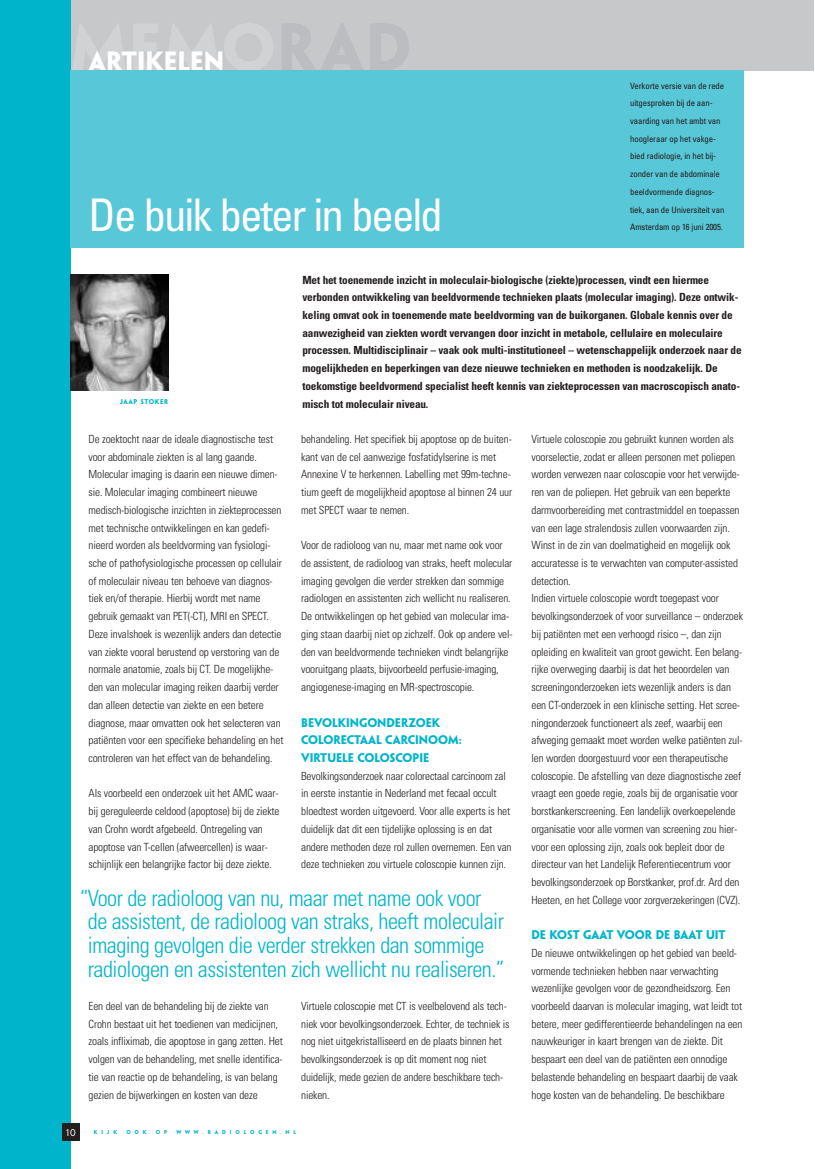
<style>
.page{position:relative;width:815px;height:1169px;background:#fff}
.page>*{position:absolute;margin:0;border:0;box-sizing:border-box;transform-origin:0 0}
.t1{font:condensed 45px "Univers";letter-spacing:-.045em;color:#fff}
.t2{font:25px "Penumbra MM 725 0";color:#fff}
.t3{font:300 condensed 22.5px/23.8px "Univers";letter-spacing:-.02em;color:#00b5cb}
.t4{font:300 condensed 11.25px/17.8px "Univers";letter-spacing:-.015em;color:#231f20}
.t5{font:700 condensed 11.25px/17.8px "Univers";letter-spacing:-.015em;color:#231f20}
.t6{font:11.25px/17.8px "Penumbra MM 725 0";color:#00b5cb}
.t7{font:condensed 8.75px/17.8px "Univers";letter-spacing:-.015em;color:#231f20}
.t8{font:8.75px "Penumbra MM 365 0";color:#fff}
.t9{font:6.25px "Penumbra MM 725 0";letter-spacing:.105em;color:#00b5cb}
.t10{font:5px "Penumbra MM 725 0";letter-spacing:.77em;color:#00b5cb}
</style>
<div class="page">
<div style="left:0;top:0;width:814px;height:71px;background:#c7c8ca"></div>
<div style="left:0;top:0;width:71px;height:1169px;background:#00b5cb"></div>
<div style="left:62px;top:1123px;width:18px;height:18px;background:#231f20"></div>
<img style="left:71px;top:275px;width:97px;height:116px">
<div style="left:71px;top:71px;width:673px;height:177px;background:#58c7d8"></div>
<h2 class="t2" style="left:89px;top:48px;width:137px">ARTIKELEN</h2>
<h1 class="t1" style="left:89px;top:198px;width:356px">De buik beter in beeld</h1>
<p class="t7" style="left:630px;top:77px;width:96px">Verkorte versie van de rede uitgesproken bij de aan&shy;vaarding van het ambt van hoogleraar op het vakge&shy;bied radiologie, in het bij&shy;zonder van de abdominale beeldvormende diagnos&shy;tiek, aan de Universiteit van<br>Amsterdam op 16 juni 2005.</p>
<p class="t9" style="left:120px;top:398px;width:50px">JAAP STOKER</p>
<p class="t5" style="left:302px;top:272px;width:441px">Met het toenemende inzicht in moleculair-biologische (ziekte)processen, vindt een hiermee verbonden ontwikkeling van beeldvormende technieken plaats (molecular imaging). Deze ontwik&shy;keling omvat ook in toenemende mate beeldvorming van de buikorganen. Globale kennis over de aanwezigheid van ziekten wordt vervangen door inzicht in metabole, cellulaire en moleculaire processen. Multidisciplinair – vaak ook multi-institutioneel – wetenschappelijk onderzoek naar de mogelijkheden en beperkingen van deze nieuwe technieken en methoden is noodzakelijk. De toekomstige beeldvormend specialist heeft kennis van ziekteprocessen van macroscopisch anato&shy;misch tot moleculair niveau.</p>
<p class="t4" style="left:89px;top:431px;width:196px">De zoektocht naar de ideale diagnostische test voor abdominale ziekten is al lang gaande.<br>Molecular imaging is daarin een nieuwe dimen&shy;sie. Molecular imaging combineert nieuwe medisch-biologische inzichten in ziekteprocessen met technische ontwikkelingen en kan gedefi&shy;nieerd worden als beeldvorming van fysiologi&shy;sche of pathofysiologische processen op cellulair of moleculair niveau ten behoeve van diagnos&shy;tiek en/of therapie. Hierbij wordt met name gebruik gemaakt van PET(-CT), MRI en SPECT.<br>Deze invalshoek is wezenlijk anders dan detectie van ziekte vooral berustend op verstoring van de normale anatomie, zoals bij CT. De mogelijkhe&shy;den van molecular imaging reiken daarbij verder dan alleen detectie van ziekte en een betere diagnose, maar omvatten ook het selecteren van patiënten voor een specifieke behandeling en het controleren van het effect van de behandeling.</p>
<p class="t4" style="left:89px;top:786px;width:192px">Als voorbeeld een onderzoek uit het AMC waar&shy;bij gereguleerde celdood (apoptose) bij de ziekte van Crohn wordt afgebeeld. Ontregeling van apoptose van T-cellen (afweercellen) is waar&shy;schijnlijk een belangrijke factor bij deze ziekte.</p>
<p class="t4" style="left:301px;top:431px;width:213px">behandeling. Het specifiek bij apoptose op de buiten&shy;kant van de cel aanwezige fosfatidylserine is met Annexine V te herkennen. Labelling met 99m-techne&shy;tium geeft de mogelijkheid apoptose al binnen 24 uur met SPECT waar te nemen.</p>
<p class="t4" style="left:301px;top:537px;width:213px">Voor de radioloog van nu, maar met name ook voor de assistent, de radioloog van straks, heeft molecular imaging gevolgen die verder strekken dan sommige radiologen en assistenten zich wellicht nu realiseren.<br>De ontwikkelingen op het gebied van molecular ima&shy;ging staan daarbij niet op zichzelf. Ook op andere vel&shy;den van beeldvormende technieken vindt belangrijke vooruitgang plaats, bijvoorbeeld perfusie-imaging, angiogenese-imaging en MR-spectroscopie.</p>
<p class="t6" style="left:301px;top:714px;width:162px">BEVOLKINGONDERZOEK<br>COLORECTAAL CARCINOOM:<br>VIRTUELE COLOSCOPIE</p>
<p class="t4" style="left:301px;top:768px;width:212px">Bevolkingsonderzoek naar colorectaal carcinoom zal in eerste instantie in Nederland met fecaal occult bloedtest worden uitgevoerd. Voor alle experts is het duidelijk dat dit een tijdelijke oplossing is en dat andere methoden deze rol zullen overnemen. Een van deze technieken zou virtuele coloscopie kunnen zijn.</p>
<h3 class="t3" style="left:88px;top:888px;width:418px;text-indent:-8px">“Voor de radioloog van nu, maar met name ook voor de assistent, de radioloog van straks, heeft moleculair imaging gevolgen die verder strekken dan sommige radiologen en assistenten zich wellicht nu realiseren.”</h3>
<p class="t8" style="left:66px;top:1127px;width:11px">10</p>
<p class="t4" style="left:89px;top:998px;width:196px">Een deel van de behandeling bij de ziekte van Crohn bestaat uit het toedienen van medicijnen, zoals infliximab, die apoptose in gang zetten. Het volgen van de behandeling, met snelle identifica&shy;tie van reactie op de behandeling, is van belang gezien de bijwerkingen en kosten van deze</p>
<p class="t4" style="left:301px;top:998px;width:210px">Virtuele coloscopie met CT is veelbelovend als tech&shy;niek voor bevolkingsonderzoek. Echter, de techniek is nog niet uitgekristalliseerd en de plaats binnen het bevolkingsonderzoek is op dit moment nog niet duidelijk, mede gezien de andere beschikbare tech&shy;nieken.</p>
<p class="t10" style="left:94px;top:1129px;width:25px">KIJK</p>
<p class="t10" style="left:126px;top:1129px;width:22px">OOK</p>
<p class="t10" style="left:156px;top:1129px;width:13px">O P</p>
<p class="t10" style="left:177px;top:1129px;width:121px">WWW.RADIOLOGEN.NL</p>
<p class="t4" style="left:531px;top:431px;width:213px">Virtuele coloscopie zou gebruikt kunnen worden als voorselectie, zodat er alleen personen met poliepen worden verwezen naar coloscopie voor het verwijde&shy;ren van de poliepen. Het gebruik van een beperkte darmvoorbereiding met contrastmiddel en toepassen van een lage stralendosis zullen voorwaarden zijn.<br>Winst in de zin van doelmatigheid en mogelijk ook accuratesse is te verwachten van computer-assisted detection.<br>Indien virtuele coloscopie wordt toegepast voor bevolkingsonderzoek of voor surveillance – onderzoek bij patiënten met een verhoogd risico –, dan zijn opleiding en kwaliteit van groot gewicht. Een belang&shy;rijke overweging daarbij is dat het beoordelen van screeningonderzoeken iets wezenlijk anders is dan een CT-onderzoek in een klinische setting. Het scree&shy;ningonderzoek functioneert als zeef, waarbij een afweging gemaakt moet worden welke patiënten zul&shy;len worden doorgestuurd voor een therapeutische coloscopie. De afstelling van deze diagnostische zeef vraagt een goede regie, zoals bij de organisatie voor borstkankerscreening. Een landelijk overkoepelende organisatie voor alle vormen van screening zou hier&shy;voor een oplossing zijn, zoals ook bepleit door de directeur van het Landelijk Referentiecentrum voor bevolkingsonderzoek op Borstkanker, prof.dr. Ard den Heeten, en het College voor zorgverzekeringen (CVZ).</p>
<p class="t6" style="left:531px;top:926px;width:196px">DE KOST GAAT VOOR DE BAAT UIT</p>
<p class="t4" style="left:531px;top:945px;width:212px">De nieuwe ontwikkelingen op het gebied van beeld&shy;vormende technieken hebben naar verwachting wezenlijke gevolgen voor de gezondheidszorg. Een voorbeeld daarvan is molecular imaging, wat leidt tot betere, meer gedifferentieerde behandelingen na een nauwkeuriger in kaart brengen van de ziekte. Dit bespaart een deel van de patiënten een onnodige belastende behandeling en bespaart daarbij de vaak hoge kosten van de behandeling. De beschikbare</p>
</div>
